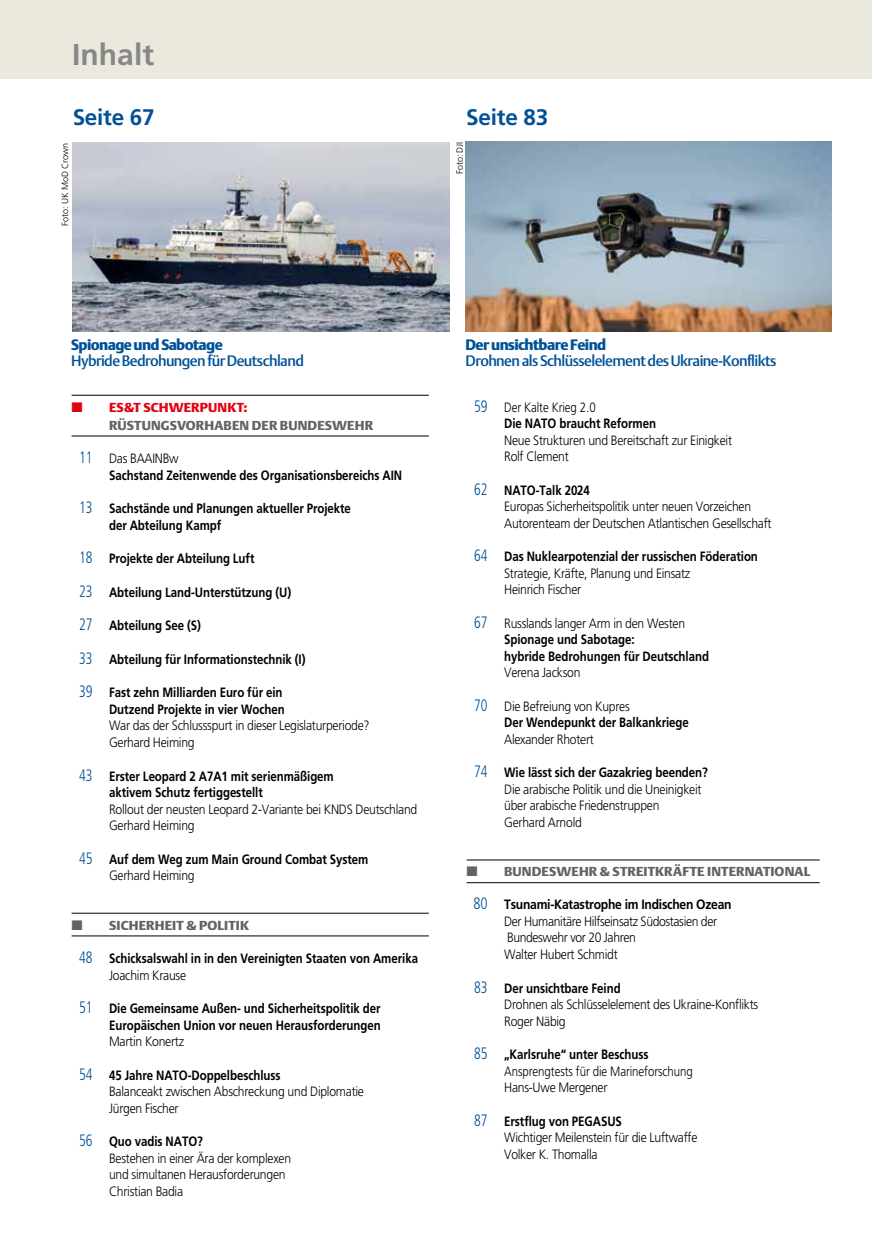
<style>
.page{position:relative;width:872px;height:1234px;background:#fff}
.page>*{position:absolute;margin:0;border:0;box-sizing:border-box;transform-origin:0 0}
.t1{font:700 30px "Frutiger LT Pro";color:#878786}
.t2{font:700 22.5px "Frutiger LT Pro";letter-spacing:-.01em;color:#005197}
.t3{font:15px/16.5px "DTL Argo T Medium";letter-spacing:-.04em;color:#005197}
.t4{font:300 13.5px/16.5px "Frutiger LT Pro";letter-spacing:-.02em;color:#000;scale:.9 1}
.t5{font:700 13.5px/16.5px "Frutiger LT Pro";letter-spacing:-.005em;color:#000;scale:.85 1}
.t6{font:300 13.5px/16.5px "Frutiger LT Pro";letter-spacing:-.02em;color:#000;scale:.85 1}
.t7{font:12.9px/18px "DTL Argo T Black";letter-spacing:.01em;color:#636362;scale:1.05 1}
.t8{font:300 9px "Frutiger LT Pro";color:#000}
.s1{font-family:"DTL Argo T Black"}
.s2{color:#e3000f}
.s3{font-family:"Frutiger";font-weight:300;font-stretch:condensed;font-size:16.5px;color:#005197}
.s4{font-weight:300}
.s5{font-family:"Frutiger";font-stretch:condensed;font-size:16.5px;color:#005197}
.s6{font-weight:700}
</style>
<div class="page">
<div style="left:0;top:0;width:872px;height:79px;background:#ebe9de"></div>
<hr style="left:72px;top:395px;width:357px;height:1px;background:#000">
<hr style="left:72px;top:435px;width:357px;height:1px;background:#000">
<hr style="left:72px;top:912px;width:357px;height:1px;background:#000">
<hr style="left:72px;top:935px;width:357px;height:1px;background:#000">
<hr style="left:466px;top:859px;width:353px;height:1px;background:#000">
<hr style="left:466px;top:882px;width:353px;height:1px;background:#000">
<img style="left:72px;top:143px;width:378px;height:189px">
<img style="left:466px;top:141px;width:365px;height:191px">
<p class="t1" style="left:72px;top:37px;width:83px">Inhalt</p>
<p class="t2" style="left:73px;top:104px;width:83px">Seite 67</p>
<p class="t8" style="left:60px;top:226px;width:85px;rotate:-90deg">Foto: UK MoD Crown</p>
<p class="t2" style="left:466px;top:104px;width:83px">Seite 83</p>
<p class="t8" style="left:454px;top:174px;width:34px;rotate:-90deg">Foto: DJI</p>
<p class="t3" style="left:71px;top:336px;width:234px"><span class="s1">Spionage und Sabotage<br></span>Hybride Bedrohungen für Deutschland</p>
<p class="t3" style="left:465px;top:336px;width:312px"><span class="s1">Der unsichtbare Feind<br></span>Drohnen als Schlüsselelement des Ukraine-Konflikts</p>
<p class="t7" style="left:109px;top:398px;width:253px"><span class="s2">ES&amp;T SCHWERPUNKT:<br></span>RÜSTUNGSVORHABEN DER BUNDESWEHR</p>
<p class="t5" style="left:109px;top:450px;width:346px;text-indent:-30px"><span class="s3">11</span> <span class="s4">Das BAAINBw<br></span>Sachstand Zeitenwende des Organisationsbereichs AIN</p>
<p class="t5" style="left:109px;top:500px;width:286px;text-indent:-30px"><span class="s3">13</span> Sachstände und Planungen aktueller Projekte der Abteilung Kampf</p>
<p class="t5" style="left:79px;top:550px;width:208px"><span class="s3">18</span> Projekte der Abteilung Luft</p>
<p class="t5" style="left:79px;top:584px;width:251px"><span class="s3">23</span> Abteilung Land-Unterstützung (U)</p>
<p class="t5" style="left:79px;top:617px;width:145px"><span class="s3">27</span> Abteilung See (S)</p>
<p class="t5" style="left:79px;top:651px;width:268px"><span class="s3">33</span> Abteilung für Informationstechnik (I)</p>
<p class="t4" style="left:109px;top:684px;width:291px;text-indent:-30px"><span class="s5">39</span> <span class="s6">Fast zehn Milliarden Euro für ein<br>Dutzend Projekte in vier Wochen<br></span>War das der Schlussspurt in dieser Legislaturperiode?<br>Gerhard Heiming</p>
<p class="t4" style="left:109px;top:767px;width:344px;text-indent:-30px"><span class="s5">43</span> <span class="s6">Erster Leopard 2 A7A1 mit serienmäßigem<br>aktivem Schutz fertiggestellt<br></span>Rollout der neusten Leopard 2-Variante bei KNDS Deutschland Gerhard Heiming</p>
<p class="t5" style="left:109px;top:850px;width:307px;text-indent:-30px"><span class="s3">45</span> Auf dem Weg zum Main Ground Combat System<br><span class="s4">Gerhard Heiming</span></p>
<p class="t7" style="left:109px;top:915px;width:135px">SICHERHEIT &amp; POLITIK</p>
<p class="t5" style="left:109px;top:950px;width:365px;text-indent:-30px"><span class="s3">48</span> Schicksalswahl in in den Vereinigten Staaten von Amerika<br><span class="s4">Joachim Krause</span></p>
<p class="t5" style="left:109px;top:1000px;width:321px;text-align:justify;text-indent:-30px"><span class="s3">51</span> Die Gemeinsame Außen- und Sicherheitspolitik der Europäischen Union vor neuen Herausforderungen <span class="s4">Martin Konertz</span></p>
<p class="t4" style="left:109px;top:1066px;width:285px;text-indent:-30px"><span class="s5">54</span> <span class="s6">45 Jahre NATO-Doppelbeschluss<br></span>Balanceakt zwischen Abschreckung und Diplomatie<br>Jürgen Fischer</p>
<p class="t4" style="left:109px;top:1133px;width:204px;text-indent:-30px"><span class="s5">56</span> <span class="s6">Quo vadis NATO?<br></span>Bestehen in einer Ära der komplexen und simultanen Herausforderungen<br>Christian Badia</p>
<p class="t6" style="left:504px;top:398px;width:270px;text-indent:-30px"><span class="s5">59</span> Der Kalte Krieg 2.0<br><span class="s6">Die NATO braucht Reformen<br></span>Neue Strukturen und Bereitschaft zur Einigkeit<br>Rolf Clement</p>
<p class="t4" style="left:504px;top:481px;width:299px;text-indent:-30px"><span class="s5">62</span> <span class="s6">NATO-Talk 2024<br></span>Europas Sicherheitspolitik unter neuen Vorzeichen<br>Autorenteam der Deutschen Atlantischen Gesellschaft</p>
<p class="t4" style="left:504px;top:548px;width:283px;text-indent:-30px"><span class="s5">64</span> <span class="s6">Das Nuklearpotenzial der russischen Föderation<br></span>Strategie, Kräfte, Planung und Einsatz<br>Heinrich Fischer</p>
<p class="t5" style="left:504px;top:614px;width:242px;text-indent:-30px"><span class="s3">67</span> <span class="s4">Russlands langer Arm in den Westen<br></span>Spionage und Sabotage:<br>hybride Bedrohungen für Deutschland<br><span class="s4">Verena Jackson</span></p>
<p class="t4" style="left:504px;top:697px;width:207px;text-indent:-30px"><span class="s5">70</span> Die Befreiung von Kupres<br><span class="s6">Der Wendepunkt der Balkankriege<br></span>Alexander Rhotert</p>
<p class="t4" style="left:504px;top:764px;width:228px;text-indent:-30px"><span class="s5">74</span> <span class="s6">Wie lässt sich der Gazakrieg beenden?<br></span>Die arabische Politik und die Uneinigkeit über arabische Friedenstruppen<br>Gerhard Arnold</p>
<p class="t7" style="left:504px;top:862px;width:293px">BUNDESWEHR &amp; STREITKRÄFTE INTERNATIONAL</p>
<p class="t4" style="left:504px;top:896px;width:254px;text-indent:-31px"><span class="s5">80</span> <span class="s6">Tsunami-Katastrophe im Indischen Ozean </span>Der Humanitäre Hilfseinsatz Südostasien der Bundeswehr vor 20 Jahren<br>Walter Hubert Schmidt</p>
<p class="t4" style="left:504px;top:979px;width:284px;text-indent:-30px"><span class="s5">83</span> <span class="s6">Der unsichtbare Feind<br></span>Drohnen als Schlüsselelement des Ukraine-Konflikts<br>Roger Näbig</p>
<p class="t6" style="left:504px;top:1045px;width:224px;text-indent:-30px"><span class="s5">85</span> <span class="s6">„Karlsruhe“ unter Beschuss<br></span>Ansprengtests für die Marineforschung<br>Hans-Uwe Mergener</p>
<p class="t4" style="left:504px;top:1112px;width:216px;text-indent:-30px"><span class="s5">87</span> <span class="s6">Erstflug von PEGASUS<br></span>Wichtiger Meilenstein für die Luftwaffe<br>Volker K. Thomalla</p>
</div>
